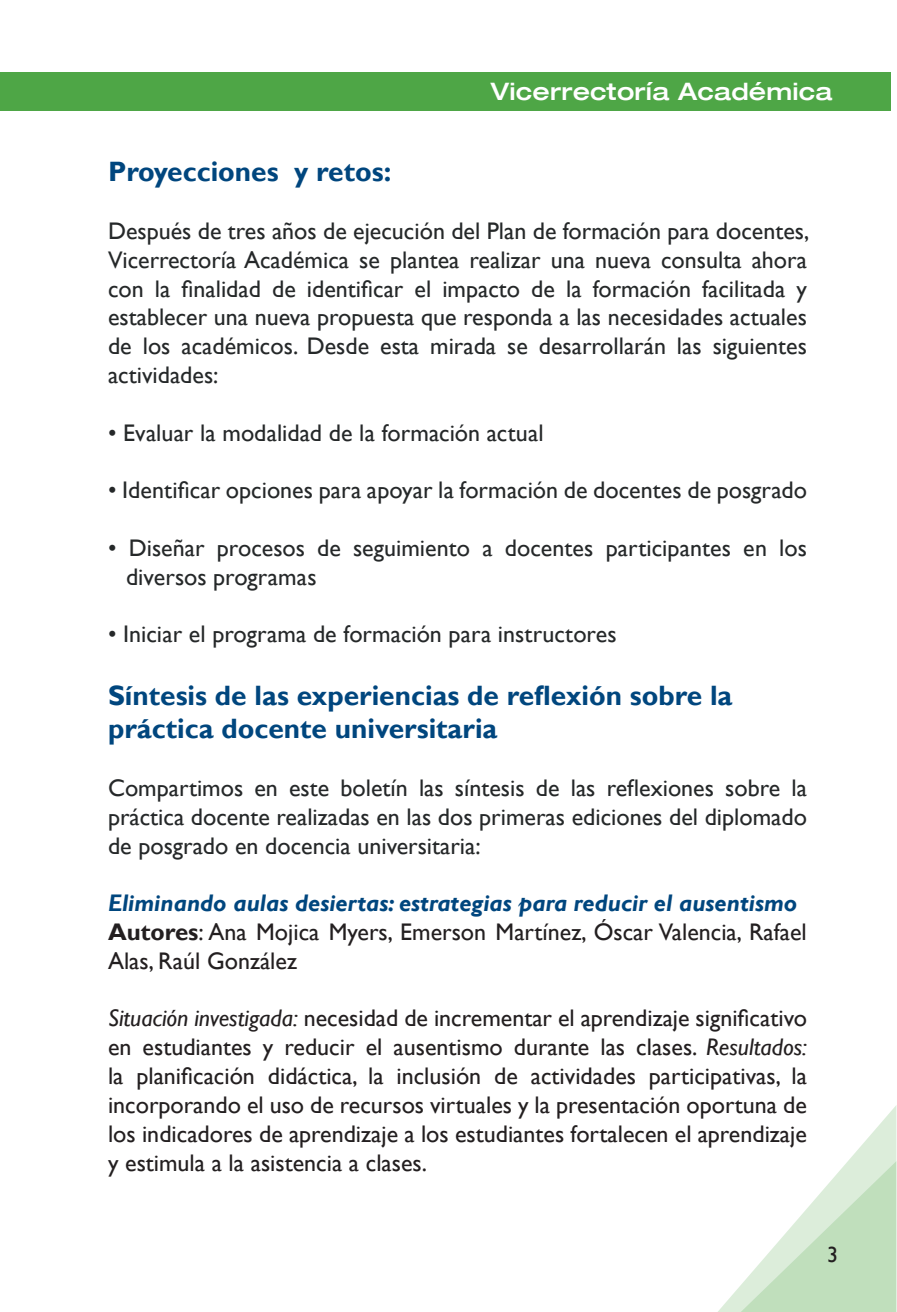
<style>
.page{position:relative;width:897px;height:1312px;background:#fff}
.page>*{position:absolute;margin:0;border:0;box-sizing:border-box;transform-origin:0 0}
.t1{font:700 28px/33.6px "Gill Sans";color:#00467e}
.t2{font:24px/28.8px "Gill Sans";color:#252829;text-align:justify}
.t3{font:24px/28.8px "Gill Sans";color:#231f20}
.t4{font:500 expanded 24px "Helvetica 63";letter-spacing:.01em;color:#fff}
.t5{font:22px "Gill Sans";color:#231f20}
.s1{font-weight:700;font-style:italic;color:#00467e}
.s2{font-weight:700}
.s3{font-style:italic}
</style>
<div class="page">
<svg style="left:718px;top:1106px;width:178px;height:206px"></svg>
<div style="left:0;top:73px;width:890px;height:38px;background:#4ea646"></div>
<p class="t4" style="left:491px;top:77px;width:343px">Vicerrectoría Académica</p>
<p class="t1" style="left:108px;top:156px;width:285px">Proyecciones y retos:</p>
<p class="t2" style="left:108px;top:217px;width:703px">Después de tres años de ejecución del Plan de formación para docentes, Vicerrectoría Académica se plantea realizar una nueva consulta ahora con la finalidad de identificar el impacto de la formación facilitada y establecer una nueva propuesta que responda a las necesidades actuales de los académicos. Desde esta mirada se desarrollarán las siguientes actividades:</p>
<p class="t2" style="left:108px;top:419px;width:437px">• Evaluar la modalidad de la formación actual</p>
<p class="t2" style="left:108px;top:476px;width:700px">• Identificar opciones para apoyar la formación de docentes de posgrado</p>
<p class="t2" style="left:126px;top:534px;width:682px;text-indent:-18px">• Diseñar procesos de seguimiento a docentes participantes en los diversos programas</p>
<p class="t2" style="left:108px;top:620px;width:510px">• Iniciar el programa de formación para instructores</p>
<p class="t1" style="left:108px;top:679px;width:626px">Síntesis de las experiencias de reflexión sobre la práctica docente universitaria</p>
<p class="t2" style="left:108px;top:774px;width:700px">Compartimos en este boletín las síntesis de las reflexiones sobre la práctica docente realizadas en las dos primeras ediciones del diplomado de posgrado en docencia universitaria:</p>
<p class="t3" style="left:108px;top:889px;width:700px"><span class="s1">Eliminando aulas desiertas: estrategias para reducir el ausentismo<br></span><span class="s2">Autores</span>: Ana Mojica Myers, Emerson Martínez, Óscar Valencia, Rafael<br>Alas, Raúl González</p>
<p class="t3" style="left:108px;top:1004px;width:700px;text-align:justify"><span class="s3">Situación investigada:</span> necesidad de incrementar el aprendizaje significativo en estudiantes y reducir el ausentismo durante las clases. <span class="s3">Resultados: </span>la planificación didáctica, la inclusión de actividades participativas, la incorporando el uso de recursos virtuales y la presentación oportuna de los indicadores de aprendizaje a los estudiantes fortalecen el aprendizaje y estimula a la asistencia a clases.</p>
<p class="t5" style="left:827px;top:1242px;width:12px">3</p>
</div>
